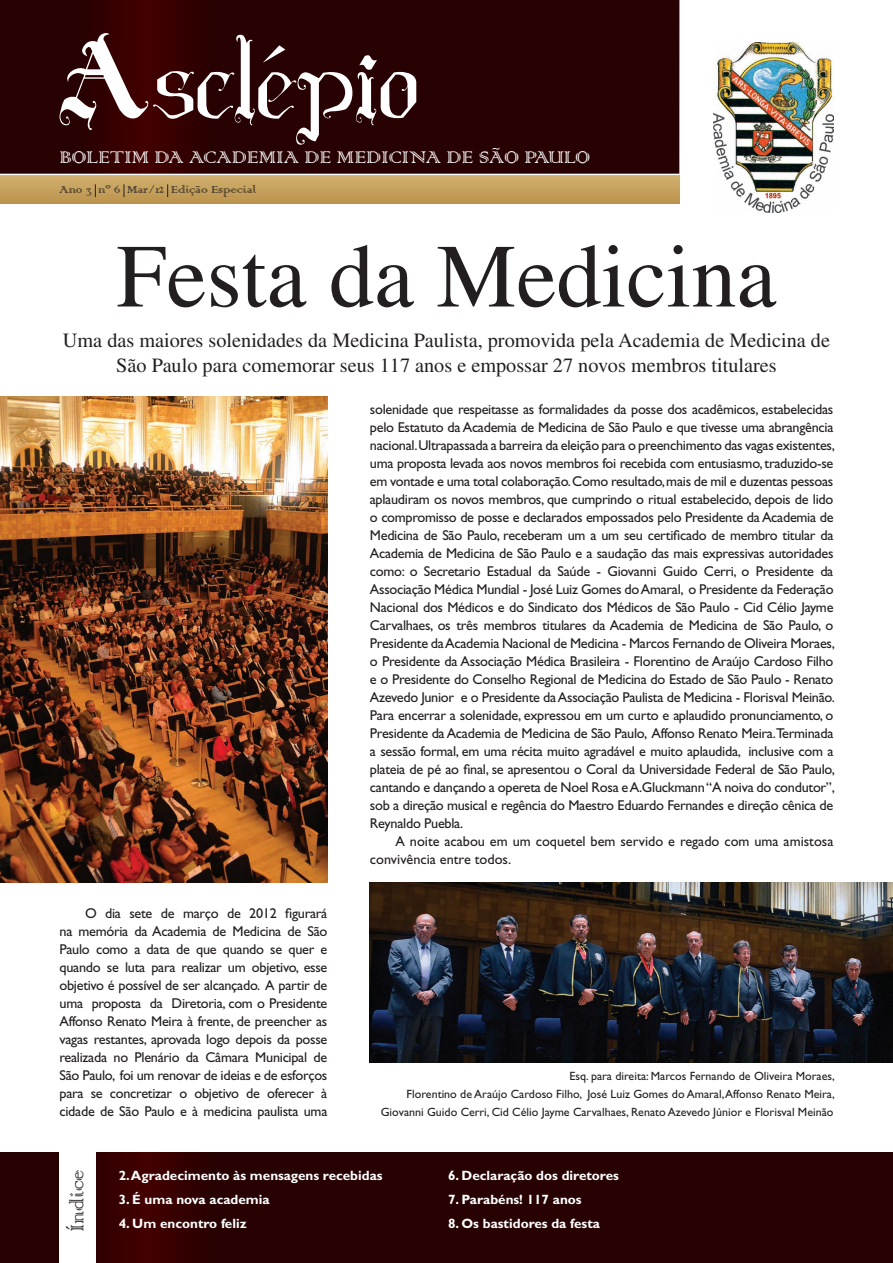
<style>
.page{position:relative;width:893px;height:1263px;background:#fff}
.page>*{position:absolute;margin:0;border:0;box-sizing:border-box;transform-origin:0 0}
.t1{font:90px "Times";color:#231f20}
.t2{font:24px "Colonna";color:#231f20}
.t3{font:22.5px "Colonna";color:#fff}
.t4{font:20.25px/24.3px "Times";color:#231f20;text-align:center}
.t5{font:14.25px/18px "Gill Sans";letter-spacing:-.02em;color:#231f20;text-align:justify}
.t6{font:14.25px/18px "Gill Sans";color:#231f20}
.t7{font:700 13.5px "Gill Sans";color:#fff}
.t8{font:13.5px "Colonna";color:#231f20}
.t9{font:12px/18px "Gill Sans";color:#231f20;text-align:right}
</style>
<div class="page">
<svg style="left:0;top:1152px;width:893px;height:111px;background:#2a0202"></svg>
<svg style="left:0;top:175px;width:679px;height:29px;background:#c6a15e"></svg>
<div style="left:60px;top:1151px;width:36px;height:112px;background:#fff"></div>
<img style="left:713px;top:43px;width:121px;height:170px">
<svg style="left:95px;top:184px;width:1px;height:13px"></svg>
<svg style="left:124px;top:184px;width:1px;height:13px"></svg>
<img style="left:0;top:396px;width:327px;height:486px">
<img style="left:370px;top:882px;width:523px;height:180px">
<div style="left:0;top:0;width:679px;height:174px;background:#280202"></div>
<svg style="left:60px;top:33px;width:356px;height:112px"></svg>
<svg style="left:167px;top:184px;width:1px;height:13px"></svg>
<h3 class="t3" style="left:60px;top:142px;width:532px">BOLETIM DA ACADEMIA DE MEDICINA DE SÃO PAULO</h3>
<p class="t8" style="left:60px;top:181px;width:198px">Ano 3 nº 6 Mar/12 Edição Especial</p>
<h1 class="t1" style="left:117px;top:226px;width:661px">Festa da Medicina</h1>
<h3 class="t4" style="left:63px;top:328px;width:769px">Uma das maiores solenidades da Medicina Paulista, promovida pela Academia de Medicina de<br>São Paulo para comemorar seus 117 anos e empossar 27 novos membros titulares</h3>
<p class="t5" style="left:60px;top:904px;width:269px;text-indent:26px">O dia sete de março de 2012 figurará na memória da Academia de Medicina de São Paulo como a data de que quando se quer e quando se luta para realizar um objetivo, esse objetivo é possível de ser alcançado. A partir de uma proposta da Diretoria, com o Presidente Affonso Renato Meira à frente, de preencher as vagas restantes, aprovada logo depois da posse realizada no Plenário da Câmara Municipal de São Paulo, foi um renovar de ideias e de esforços para se concretizar o objetivo de oferecer à cidade de São Paulo e à medicina paulista uma</p>
<p class="t5" style="left:370px;top:400px;width:466px">solenidade que respeitasse as formalidades da posse dos acadêmicos, estabelecidas pelo Estatuto da Academia de Medicina de São Paulo e que tivesse uma abrangência nacional. Ultrapassada a barreira da eleição para o preenchimento das vagas existentes, uma proposta levada aos novos membros foi recebida com entusiasmo, traduzido-se em vontade e uma total colaboração. Como resultado, mais de mil e duzentas pessoas aplaudiram os novos membros, que cumprindo o ritual estabelecido, depois de lido o compromisso de posse e declarados empossados pelo Presidente da Academia de Medicina de São Paulo, receberam um a um seu certificado de membro titular da Academia de Medicina de São Paulo e a saudação das mais expressivas autoridades como: o Secretario Estadual da Saúde - Giovanni Guido Cerri, o Presidente da Associação Médica Mundial - José Luiz Gomes do Amaral, o Presidente da Federação Nacional dos Médicos e do Sindicato dos Médicos de São Paulo - Cid Célio Jayme Carvalhaes, os três membros titulares da Academia de Medicina de São Paulo, o Presidente da Academia Nacional de Medicina - Marcos Fernando de Oliveira Moraes, o Presidente da Associação Médica Brasileira - Florentino de Araújo Cardoso Filho e o Presidente do Conselho Regional de Medicina do Estado de São Paulo - Renato Azevedo Junior e o Presidente da Associação Paulista de Medicina - Florisval Meinão.<br>Para encerrar a solenidade, expressou em um curto e aplaudido pronunciamento, o Presidente da Academia de Medicina de São Paulo, Affonso Renato Meira.Terminada a sessão formal, em uma récita muito agradável e muito aplaudida, inclusive com a plateia de pé ao final, se apresentou o Coral da Universidade Federal de São Paulo, cantando e dançando a opereta de Noel Rosa e A.Gluckmann “A noiva do condutor”, sob a direção musical e regência do Maestro Eduardo Fernandes e direção cênica de Reynaldo Puebla.</p>
<p class="t6" style="left:370px;top:832px;width:465px;text-indent:26px">A noite acabou em um coquetel bem servido e regado com uma amistosa convivência entre todos.</p>
<p class="t9" style="left:381px;top:1067px;width:455px">Esq. para direita: Marcos Fernando de Oliveira Moraes,<br>Florentino de Araújo Cardoso Filho, José Luiz Gomes do Amaral, Affonso Renato Meira,<br>Giovanni Guido Cerri, Cid Célio Jayme Carvalhaes, Renato Azevedo Júnior e Florisval Meinão</p>
<h2 class="t2" style="left:62px;top:1232px;width:65px;rotate:-90deg">Índice</h2>
<p class="t7" style="left:119px;top:1168px;width:265px">2. Agradecimento às mensagens recebidas</p>
<p class="t7" style="left:119px;top:1192px;width:152px">3. É uma nova academia</p>
<p class="t7" style="left:119px;top:1216px;width:129px">4. Um encontro feliz</p>
<p class="t7" style="left:448px;top:1168px;width:172px">6. Declaração dos diretores</p>
<p class="t7" style="left:448px;top:1192px;width:135px">7. Parabéns! 117 anos</p>
<p class="t7" style="left:448px;top:1216px;width:154px">8. Os bastidores da festa</p>
</div>
